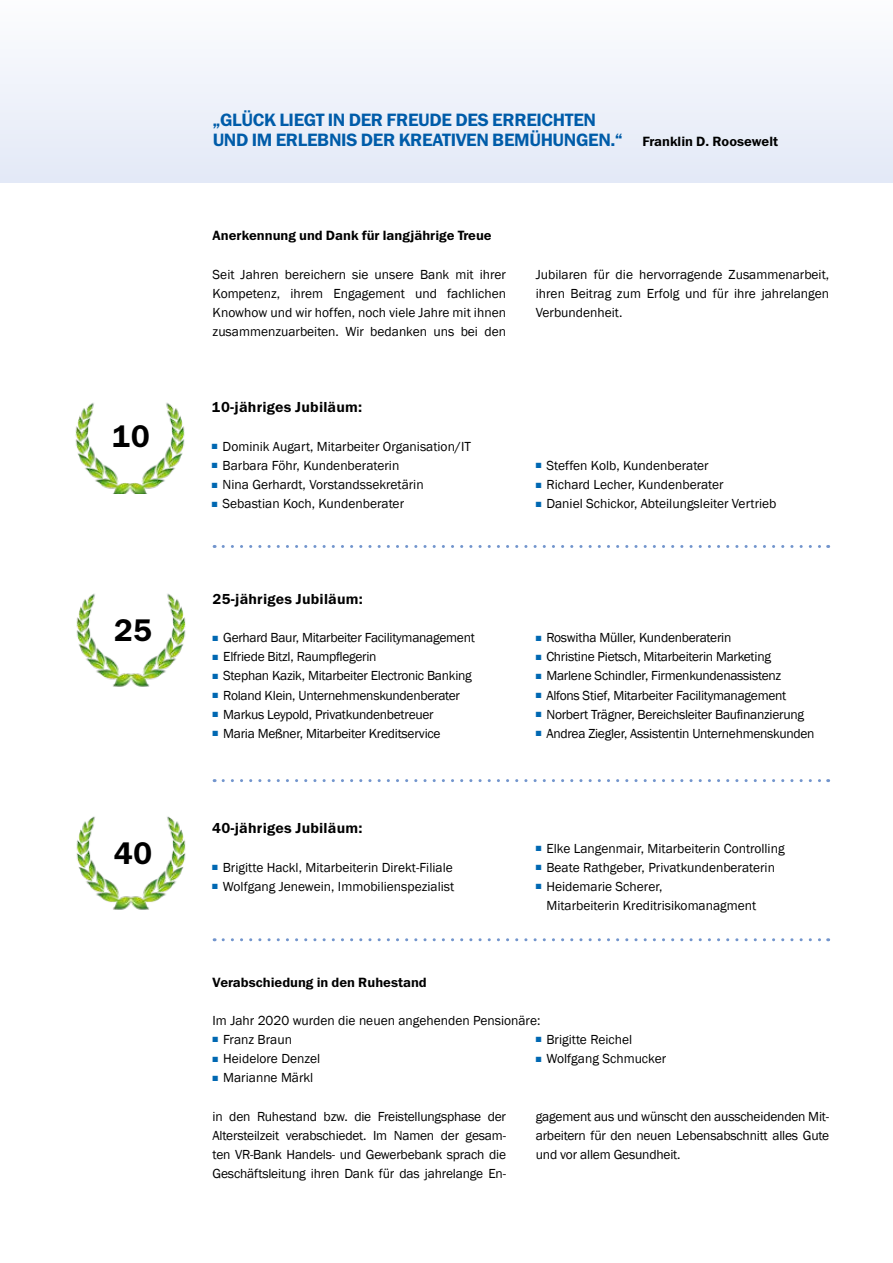
<style>
.page{position:relative;width:893px;height:1263px;background:#fff}
.page>*{position:absolute;margin:0;border:0;box-sizing:border-box;transform-origin:0 0}
.t1{font:600 31.5px "Franklin Gothic ITC";color:#000}
.t2{font:600 18px/20.2px "Franklin Gothic ITC";letter-spacing:-.02em;color:#005ca9}
.t3{font:600 14.7px "Franklin Gothic ITC";letter-spacing:.015em;color:#000}
.t4{font:13.5px/19.2px "Franklin Gothic";letter-spacing:-.015em;color:#000;text-align:justify}
.t5{font:600 13.5px "Franklin Gothic ITC";color:#000}
.s1{font-size:13.5px;color:#000}
.s2{color:#0068b2}
</style>
<div class="page">
<div style="left:0;top:0;width:893px;height:183px;background:#f0f3fa"></div>
<svg style="left:223px;top:545px;width:606px;height:3px"></svg>
<svg style="left:223px;top:779px;width:606px;height:3px"></svg>
<svg style="left:223px;top:938px;width:606px;height:3px"></svg>
<img style="left:76px;top:593px;width:110px;height:94px">
<img style="left:76px;top:816px;width:110px;height:94px">
<img style="left:75px;top:402px;width:110px;height:91px">
<h2 class="t2" style="left:213px;top:110px;width:567px">„GLÜCK LIEGT IN DER FREUDE DES ERREICHTEN<br>UND IM ERLEBNIS DER KREATIVEN BEMÜHUNGEN.“ <span class="s1">Franklin D. Roosewelt</span></h2>
<h1 class="t1" style="left:112px;top:417px;width:40px">10</h1>
<h1 class="t1" style="left:114px;top:611px;width:40px">25</h1>
<p class="t5" style="left:213px;top:227px;width:281px">Anerkennung und Dank für langjährige Treue</p>
<p class="t4" style="left:213px;top:265px;width:295px">Seit Jahren bereichern sie unsere Bank mit ihrer Kompetenz, ihrem Engagement und fachlichen Knowhow und wir hoffen, noch viele Jahre mit ihnen zusammenzuarbeiten. Wir bedanken uns bei den</p>
<p class="t4" style="left:536px;top:265px;width:295px">Jubilaren für die hervorragende Zusammenarbeit, ihren Beitrag zum Erfolg und für ihre jahrelangen Verbundenheit.</p>
<p class="t3" style="left:212px;top:399px;width:152px">10-jähriges Jubiläum:</p>
<p class="t4" style="left:212px;top:437px;width:261px"><span class="s2">■</span> Dominik Augart, Mitarbeiter Organisation/IT</p>
<p class="t4" style="left:212px;top:456px;width:189px"><span class="s2">■</span> Barbara Föhr, Kundenberaterin</p>
<p class="t4" style="left:212px;top:475px;width:213px"><span class="s2">■</span> Nina Gerhardt, Vorstandssekretärin</p>
<p class="t4" style="left:212px;top:494px;width:194px"><span class="s2">■</span> Sebastian Koch, Kundenberater</p>
<p class="t3" style="left:213px;top:590px;width:152px">25-jähriges Jubiläum:</p>
<p class="t4" style="left:213px;top:628px;width:264px"><span class="s2">■</span> Gerhard Baur, Mitarbeiter Facilitymanagement</p>
<p class="t4" style="left:213px;top:647px;width:165px"><span class="s2">■</span> Elfriede Bitzl, Raumpflegerin</p>
<p class="t4" style="left:213px;top:667px;width:261px"><span class="s2">■</span> Stephan Kazik, Mitarbeiter Electronic Banking</p>
<p class="t4" style="left:213px;top:686px;width:249px"><span class="s2">■</span> Roland Klein, Unternehmenskundenberater</p>
<p class="t4" style="left:213px;top:705px;width:223px"><span class="s2">■</span> Markus Leypold, Privatkundenbetreuer</p>
<p class="t4" style="left:213px;top:724px;width:229px"><span class="s2">■</span> Maria Meßner, Mitarbeiter Kreditservice</p>
<p class="t4" style="left:536px;top:456px;width:174px"><span class="s2">■</span> Steffen Kolb, Kundenberater</p>
<p class="t4" style="left:536px;top:475px;width:189px"><span class="s2">■</span> Richard Lecher, Kundenberater</p>
<p class="t4" style="left:536px;top:494px;width:242px"><span class="s2">■</span> Daniel Schickor, Abteilungsleiter Vertrieb</p>
<p class="t4" style="left:536px;top:628px;width:197px"><span class="s2">■</span> Roswitha Müller, Kundenberaterin</p>
<p class="t4" style="left:536px;top:647px;width:237px"><span class="s2">■</span> Christine Pietsch, Mitarbeiterin Marketing</p>
<p class="t4" style="left:536px;top:667px;width:247px"><span class="s2">■</span> Marlene Schindler, Firmenkundenassistenz</p>
<p class="t4" style="left:536px;top:686px;width:252px"><span class="s2">■</span> Alfons Stief, Mitarbeiter Facilitymanagement</p>
<p class="t4" style="left:536px;top:705px;width:270px"><span class="s2">■</span> Norbert Trägner, Bereichsleiter Baufinanzierung</p>
<p class="t4" style="left:536px;top:724px;width:280px"><span class="s2">■</span> Andrea Ziegler, Assistentin Unternehmenskunden</p>
<p class="t3" style="left:212px;top:819px;width:152px">40-jähriges Jubiläum:</p>
<p class="t4" style="left:212px;top:858px;width:242px"><span class="s2">■</span> Brigitte Hackl, Mitarbeiterin Direkt-Filiale</p>
<p class="t4" style="left:212px;top:877px;width:244px"><span class="s2">■</span> Wolfgang Jenewein, Immobilienspezialist</p>
<h1 class="t1" style="left:114px;top:834px;width:40px">40</h1>
<p class="t4" style="left:536px;top:839px;width:250px"><span class="s2">■</span> Elke Langenmair, Mitarbeiterin Controlling</p>
<p class="t4" style="left:536px;top:858px;width:241px"><span class="s2">■</span> Beate Rathgeber, Privatkundenberaterin</p>
<p class="t4" style="left:546px;top:877px;width:211px;text-indent:-11px"><span class="s2">■</span> Heidemarie Scherer,<br>Mitarbeiterin Kreditrisikomanagment</p>
<p class="t5" style="left:213px;top:974px;width:216px">Verabschiedung in den Ruhestand</p>
<p class="t4" style="left:213px;top:1011px;width:329px">Im Jahr 2020 wurden die neuen angehenden Pensionäre:</p>
<p class="t4" style="left:213px;top:1030px;width:81px"><span class="s2">■</span> Franz Braun</p>
<p class="t4" style="left:213px;top:1049px;width:109px"><span class="s2">■</span> Heidelore Denzel</p>
<p class="t4" style="left:213px;top:1068px;width:102px"><span class="s2">■</span> Marianne Märkl</p>
<p class="t4" style="left:536px;top:1030px;width:98px"><span class="s2">■</span> Brigitte Reichel</p>
<p class="t4" style="left:536px;top:1049px;width:132px"><span class="s2">■</span> Wolfgang Schmucker</p>
<p class="t4" style="left:213px;top:1107px;width:295px">in den Ruhestand bzw. die Freistellungsphase der Altersteilzeit verabschiedet. Im Namen der gesam&shy;ten VR-Bank Handels- und Gewerbebank sprach die Geschäftsleitung ihren Dank für das jahrelange En-</p>
<p class="t4" style="left:536px;top:1107px;width:295px">gagement aus und wünscht den ausscheidenden Mit&shy;arbeitern für den neuen Lebensabschnitt alles Gute und vor allem Gesundheit.</p>
</div>
